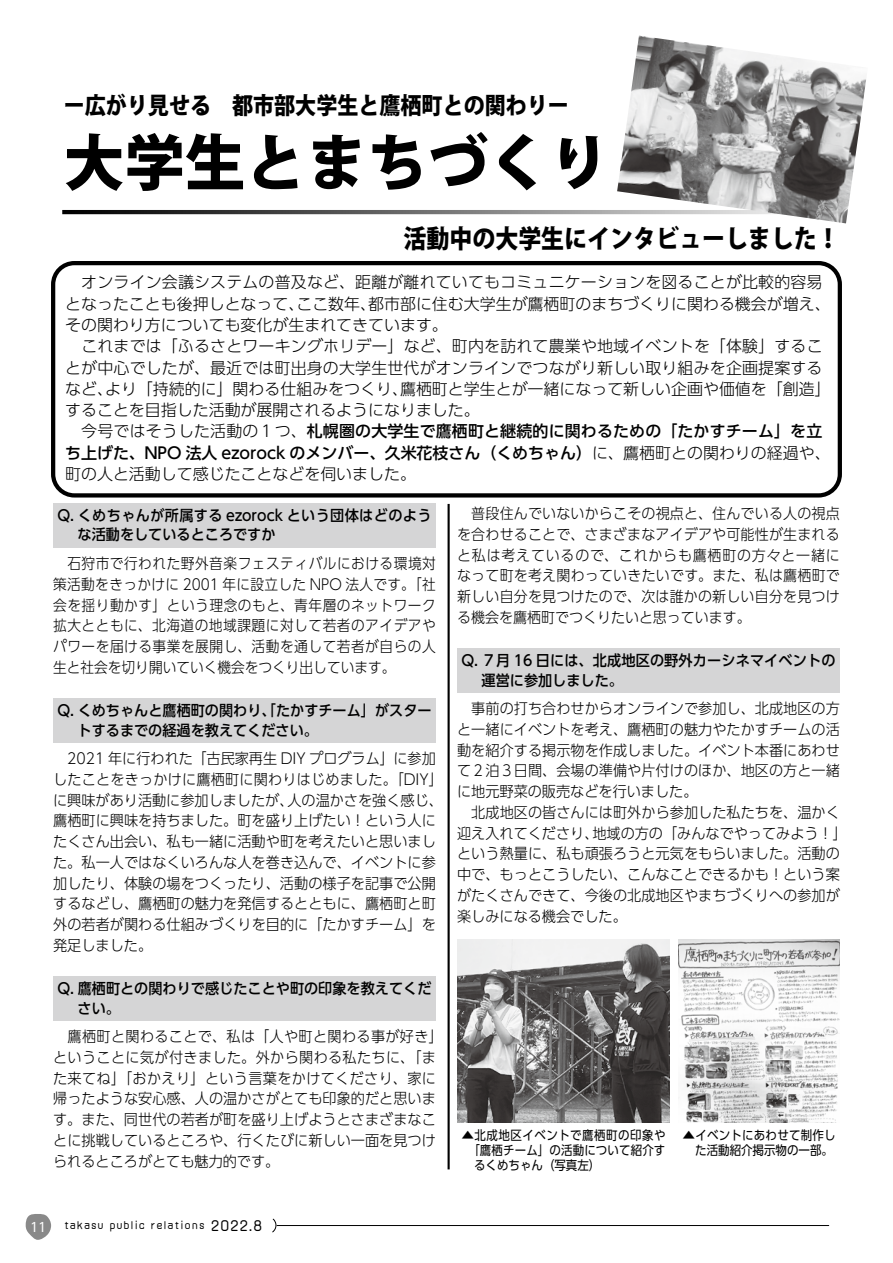
<style>
.page{position:relative;width:893px;height:1263px;background:#fff}
.page>*{position:absolute;margin:0;border:0;box-sizing:border-box;transform-origin:0 0}
.t1{font:800 60.6px "Koz Go Pro";color:#000}
.t2{font:800 25.5px "Koz Go Pro";color:#000;scale:.9 1}
.t3{font:800 23.4px "Koz Go Pro";color:#000;scale:.9 1}
.t4{font:300 15.9px/21.3px "UD Shin Go Pr 6";color:#000}
.t5{font:300 14.85px/20.7px "UD Shin Go Pr 6";letter-spacing:.005em;color:#000;scale:.95 1}
.t6{font:300 14.85px/20.7px "UD Shin Go Pr 6";letter-spacing:.005em;color:#000;text-align:justify;scale:.92 1}
.t7{font:500 14.85px/19.2px "UD Shin Go Pr 6";color:#000;scale:.95 1}
.t8{font:300 14.85px/20.7px "UD Shin Go Pr 6";letter-spacing:.005em;color:#000;text-align:justify;scale:.94 1}
.t9{font:14.85px "T Am kokoro no 1";color:#000}
.t10{font:12.75px "UD Shin Go Pr 6";letter-spacing:.01em;color:#000;scale:.9 1}
.t11{font:12.75px/14.9px "UD Shin Go Pr 6";letter-spacing:.01em;color:#000;text-align:right}
.t12{font:12.75px "UD Shin Go Pr 6";letter-spacing:.04em;color:#000}
.t13{font:12.75px "UD Shin Go Pr 6";color:#fff}
.t14{font:10.65px "T Am kokoro no 1";letter-spacing:-.05em;color:#000}
.s1{font-weight:500}
</style>
<div class="page">
<div style="left:53px;top:503px;width:383px;height:44px;background:#d5d5d6"></div>
<div style="left:53px;top:698px;width:383px;height:44px;background:#d5d5d6"></div>
<div style="left:53px;top:976px;width:383px;height:44px;background:#d5d5d6"></div>
<div style="left:457px;top:648px;width:383px;height:45px;background:#d5d5d6"></div>
<div style="left:51px;top:261px;width:791px;height:236px;border:4px solid #000;border-radius:21px"></div>
<svg style="left:62px;top:210px;width:555px;height:4px;background:#555"></svg>
<img style="left:617px;top:36px;width:249px;height:187px">
<img style="left:457px;top:940px;width:213px;height:183px">
<img style="left:678px;top:940px;width:162px;height:183px">
<hr style="left:448px;top:504px;width:2px;height:665px;background:#000">
<svg style="left:26px;top:1214px;width:25px;height:26px"></svg>
<hr style="left:276px;top:1225px;width:553px;height:1px;background:#000">
<svg style="left:272px;top:1218px;width:5px;height:15px"></svg>
<h3 class="t3" style="left:64px;top:90px;width:563px">ー広がり見せる　都市部大学生と鷹栖町との関わりー</h3>
<h1 class="t1" style="left:64px;top:123px;width:547px">大学生とまちづくり</h1>
<h2 class="t2" style="left:404px;top:222px;width:486px">活動中の大学生にインタビューしました!</h2>
<p class="t4" style="left:368px;top:271px;width:464px;text-indent:-303px">　オンライン会議システムの普及など、距離が離れていてもコミュニケーションを図ることが比較的容易都市部に住む大学生が鷹栖町のまちづくりに関わる機会が増え、</p>
<p class="t4" style="left:296px;top:292px;width:81px">ここ数年、</p>
<p class="t4" style="left:65px;top:292px;width:241px">となったことも後押しとなって、</p>
<p class="t4" style="left:65px;top:314px;width:384px">その関わり方についても変化が生まれてきています。</p>
<p class="t4" style="left:65px;top:335px;width:759px">　これまでは「ふるさとワーキングホリデー」など、町内を訪れて農業や地域イベントを「体験」するこ</p>
<p class="t4" style="left:65px;top:356px;width:759px">とが中心でしたが、最近では町出身の大学生世代がオンラインでつながり新しい取り組みを企画提案する</p>
<p class="t4" style="left:400px;top:377px;width:432px">鷹栖町と学生とが一緒になって新しい企画や価値を「創造「</p>
<p class="t4" style="left:65px;top:377px;width:767px">など、<br>することを目指した活動が展開されるようになりました。<br>　今号ではそうした活動の１つ、<span class="s1">札幌圏の大学生で鷹栖町と継続的に関わるための「たかすチーム」を立ち上げた、NPO 法人 ezorock のメンバー、久米花枝さん（くめちゃん）</span>に、鷹栖町との関わりの経過や、町の人と活動して感じたことなどを伺いました。</p>
<p class="t4" style="left:105px;top:377px;width:304px">より「持続的に」関わる仕組みをつくり、</p>
<p class="t7" style="left:78px;top:506px;width:374px;text-indent:-20px">Q. くめちゃんが所属する ezorock という団体はどのような活動をしているところですか</p>
<p class="t6" style="left:53px;top:553px;width:418px">　石狩市で行われた野外音楽フェスティバルにおける環境対策活動をきっかけに 2001 年に設立した NPO 法人です。「社会を揺り動かす」という理念のもと、青年層のネットワーク拡大とともに、北海道の地域課題に対して若者のアイデアやパワーを届ける事業を展開し、活動を通して若者が自らの人生と社会を切り開いていく機会をつくり出しています。</p>
<p class="t7" style="left:78px;top:701px;width:374px;text-indent:-20px">Q. くめちゃんと鷹栖町の関わり、「たかすチーム」がスタートするまでの経過を教えてください。</p>
<p class="t5" style="left:53px;top:748px;width:404px">　2021 年に行われた「古民家再生 DIY プログラム」に参加</p>
<p class="t5" style="left:53px;top:768px;width:412px">したことをきっかけに鷹栖町に関わりはじめました。「DIY「</p>
<p class="t5" style="left:287px;top:789px;width:165px">人の温かさを強く感じ、</p>
<p class="t5" style="left:53px;top:789px;width:404px">に興味があり活動に参加しましたが、<br>鷹栖町に興味を持ちました。町を盛り上げたい！という人にたくさん出会い、私も一緒に活動や町を考えたいと思いました。私一人ではなくいろんな人を巻き込んで、イベントに参加したり、体験の場をつくったり、活動の様子を記事で公開するなどし、鷹栖町の魅力を発信するとともに、鷹栖町と町外の若者が関わる仕組みづくりを目的に「たかすチーム」を発足しました。</p>
<p class="t7" style="left:78px;top:979px;width:374px;text-indent:-20px">Q. 鷹栖町との関わりで感じたことや町の印象を教えてください。</p>
<p class="t5" style="left:53px;top:1026px;width:412px">　鷹栖町と関わることで、私は「人や町と関わる事が好き「ということに気が付きました。外から関わる私たちに、「また来てね」「おかえり」という言葉をかけてくださり、家に帰ったような安心感、人の温かさがとても印象的だと思います。また、同世代の若者が町を盛り上げようとさまざまなことに挑戦しているところや、行くたびに新しい一面を見つけられるところがとても魅力的です。</p>
<p class="t8" style="left:457px;top:503px;width:409px">　普段住んでいないからこその視点と、住んでいる人の視点を合わせることで、さまざまなアイデアや可能性が生まれると私は考えているので、これからも鷹栖町の方々と一緒になって町を考え関わっていきたいです。また、私は鷹栖町で新しい自分を見つけたので、次は誰かの新しい自分を見つける機会を鷹栖町でつくりたいと思っています。</p>
<p class="t7" style="left:482px;top:651px;width:374px;text-indent:-20px">Q ７. 月 16 日には、北成地区の野外カーシネマイベントの運営に参加しました。</p>
<p class="t5" style="left:457px;top:698px;width:404px">　事前の打ち合わせからオンラインで参加し、北成地区の方</p>
<p class="t5" style="left:457px;top:718px;width:404px">と一緒にイベントを考え、鷹栖町の魅力やたかすチームの活</p>
<p class="t5" style="left:457px;top:739px;width:404px">動を紹介する掲示物を作成しました。イベント本番にあわせ</p>
<p class="t5" style="left:457px;top:760px;width:404px">て２泊３日間、会場の準備や片付けのほか、地区の方と一緒</p>
<p class="t5" style="left:457px;top:781px;width:254px">に地元野菜の販売などを行いました。</p>
<p class="t5" style="left:457px;top:801px;width:404px">　北成地区の皆さんには町外から参加した私たちを、温かく</p>
<p class="t5" style="left:592px;top:822px;width:269px">地域の方の「みんなでやってみよう!「</p>
<p class="t5" style="left:457px;top:822px;width:404px">迎え入れてくださり、<br>という熱量に、私も頑張ろうと元気をもらいました。活動の中で、もっとこうしたい、こんなことできるかも！という案がたくさんできて、今後の北成地区やまちづくりへの参加が楽しみになる機会でした。</p>
<p class="t12" style="left:461px;top:1125px;width:206px">▲北成地区イベントで鷹栖町の印象や</p>
<p class="t10" style="left:468px;top:1140px;width:220px">「鷹栖チーム」の活動について紹介す</p>
<p class="t10" style="left:474px;top:1155px;width:142px">るくめちゃん（写真左(</p>
<p class="t11" style="left:682px;top:1127px;width:155px">▲イベントにあわせて制作した活動紹介掲示物の一部。</p>
<p class="t13" style="left:30px;top:1216px;width:18px">11</p>
<p class="t14" style="left:63px;top:1220px;width:143px">takasu public relations</p>
<p class="t9" style="left:210px;top:1218px;width:55px">2022.8</p>
</div>
